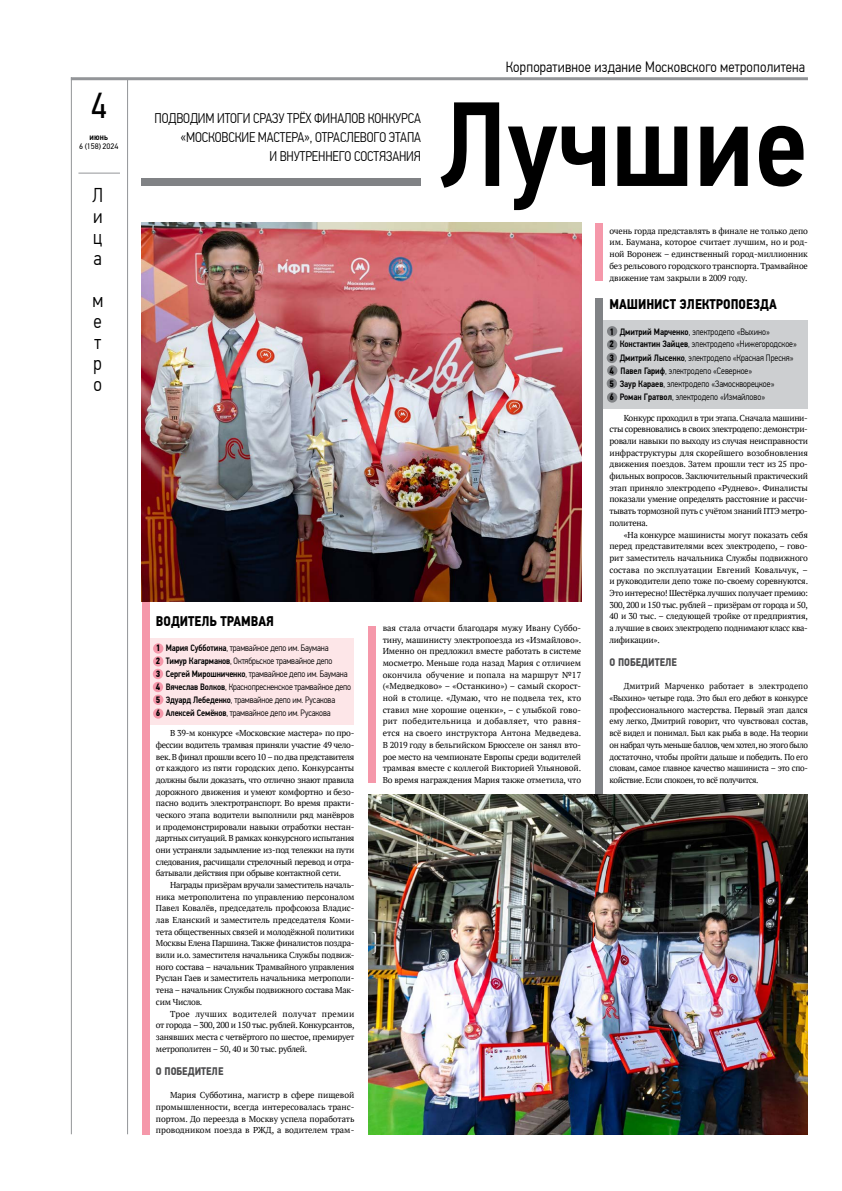
<style>
.page{position:relative;width:842px;height:1191px;background:#fff}
.page>*{position:absolute;margin:0;border:0;box-sizing:border-box;transform-origin:0 0}
.t1{font:500 120px "PF Din Text Cond Pro";letter-spacing:.005em;color:#000}
.t2{font:36px "PF Din Text Cond Pro";color:#000}
.t3{font:300 20px/21px "PF Din Text Cond Pro";color:#000;text-align:justify}
.t4{font:300 15px "PF Din Text Cond Pro";letter-spacing:.01em;color:#000}
.t5{font:300 14px/19px "PF Din Text Cond Pro";letter-spacing:-.01em;color:#000;text-align:right}
.t6{font:700 14px "PF Din Text Cond Pro";color:#000}
.t7{font:700 11px "PF Din Text Cond Pro";color:#4d4d4f}
.t8{font:300 9.2px/13.1px "PF Din Text Cond Pro";letter-spacing:-.01em;color:#000}
.t9{font:500 9px "PF Din Text Cond Pro";color:#000}
.t10{font:8.6px/11.7px "PT Serif";letter-spacing:-.025em;color:#000;text-align:justify}
.t11{font:8.6px/11.7px "PT Serif";letter-spacing:-.025em;color:#000;text-align:justify;scale:.96 1}
.t12{font:8px "PF Din Text Pro";letter-spacing:-.01em;color:#000}
.s1{font-weight:700}
.s2{font-weight:500}
</style>
<div class="page">
<div style="left:596px;top:320px;width:212px;height:89px;background:#cdcfd1"></div>
<div style="left:607px;top:392px;width:10px;height:11px;background:#808285;border-radius:50%"></div>
<div style="left:607px;top:378px;width:10px;height:10px;background:#808285;border-radius:50%"></div>
<div style="left:607px;top:365px;width:10px;height:11px;background:#808285;border-radius:50%"></div>
<div style="left:607px;top:353px;width:10px;height:10px;background:#808285;border-radius:50%"></div>
<div style="left:607px;top:339px;width:10px;height:11px;background:#808285;border-radius:50%"></div>
<div style="left:607px;top:326px;width:10px;height:10px;background:#808285;border-radius:50%"></div>
<div style="left:142px;top:639px;width:212px;height:86px;background:#fde6e8"></div>
<div style="left:153px;top:708px;width:10px;height:10px;background:#f598aa;border-radius:50%"></div>
<div style="left:153px;top:694px;width:10px;height:11px;background:#f598aa;border-radius:50%"></div>
<div style="left:153px;top:682px;width:10px;height:10px;background:#f598aa;border-radius:50%"></div>
<div style="left:153px;top:669px;width:10px;height:10px;background:#f598aa;border-radius:50%"></div>
<div style="left:153px;top:656px;width:10px;height:10px;background:#f598aa;border-radius:50%"></div>
<div style="left:153px;top:643px;width:10px;height:10px;background:#f598aa;border-radius:50%"></div>
<div style="left:142px;top:591px;width:7px;height:543px;background:#f598aa"></div>
<div style="left:369px;top:626px;width:7px;height:156px;background:#f598aa"></div>
<div style="left:595px;top:298px;width:7px;height:497px;background:#808285"></div>
<img style="left:142px;top:223px;width:439px;height:379px">
<img style="left:369px;top:795px;width:439px;height:339px">
<div style="left:142px;top:178px;width:279px;height:7px;background:#808285"></div>
<div style="left:595px;top:223px;width:7px;height:58px;background:#f598aa"></div>
<hr style="left:71px;top:77px;width:737px;height:3px;background:#939598">
<hr style="left:127px;top:79px;width:1px;height:1055px;background:#939598">
<hr style="left:71px;top:77px;width:1px;height:1057px;background:#939598">
<hr style="left:78px;top:173px;width:42px;height:1px;background:#939598">
<h2 class="t2" style="left:91px;top:85px;width:17px">4</h2>
<p class="t9" style="left:89px;top:131px;width:20px">июнь</p>
<p class="t12" style="left:79px;top:142px;width:41px">6 (158) 2024</p>
<h3 class="t3" style="left:92px;top:185px;width:12px">Л и ц а</h3>
<h3 class="t3" style="left:92px;top:290px;width:12px">м е т р о</h3>
<h3 class="t4" style="left:506px;top:58px;width:301px">Корпоративное издание Московского метрополитена</h3>
<h1 class="t1" style="left:440px;top:73px;width:370px">Лучшие</h1>
<p class="t10" style="left:609px;top:225px;width:200px">очень горда представлять в финале не только депо им. Баумана, которое считает лучшим, но и род&shy;ной Воронеж – единственный город-миллионник без рельсового городского транспорта. Трамвайное движение там закрыли в 2009 году.</p>
<h3 class="t6" style="left:609px;top:296px;width:169px">МАШИНИСТ ЭЛЕКТРОПОЕЗДА</h3>
<p class="t8" style="left:609px;top:325px;width:189px"><span class="s1">1</span> <span class="s2">Дмитрий Марченко</span>, электродепо «Выхино»<br><span class="s1">2</span> <span class="s2">Константин Зайцев</span>, электродепо «Нижегородское» <span class="s1">3</span> <span class="s2">Дмитрий Лысенко</span>, электродепо «Красная Пресня» <span class="s1">4</span> <span class="s2">Павел Гариф</span>, электродепо «Северное»<br><span class="s1">5</span> <span class="s2">Заур Караев</span>, электродепо «Замоскворецкое»<br><span class="s1">6</span> <span class="s2">Роман Гратвол</span>, электродепо «Измайлово»</p>
<p class="t10" style="left:609px;top:412px;width:200px;text-indent:14px">Конкурс проходил в три этапа. Сначала машини&shy;сты соревновались в своих электродепо: демонстри&shy;ровали навыки по выходу из случая неисправности инфраструктуры для скорейшего возобновления движения поездов. Затем прошли тест из 25 про&shy;фильных вопросов. Заключительный практический этап приняло электродепо «Руднево». Финалисты показали умение определять расстояние и рассчи&shy;тывать тормозной путь с учётом знаний ПТЭ метро&shy;политена.</p>
<p class="t10" style="left:609px;top:528px;width:200px;text-indent:14px">«На конкурсе машинисты могут показать себя перед представителями всех электродепо, – гово&shy;рит заместитель начальника Службы подвижного состава по эксплуатации Евгений Ковальчук, – и руководители депо тоже по-своему соревнуются.<br>Это интересно! Шестёрка лучших получает премию:<br>300, 200 и 150 тыс. рублей – призёрам от города и 50, 40 и 30 тыс. – следующей тройке от предприятия, а лучшие в своих электродепо поднимают класс ква&shy;лификации».</p>
<p class="t7" style="left:609px;top:656px;width:69px">О ПОБЕДИТЕЛЕ</p>
<p class="t11" style="left:609px;top:680px;width:208px;text-indent:14px">Дмитрий Марченко работает в электродепо «Выхино» четыре года. Это был его дебют в конкурсе профессионального мастерства. Первый этап дался ему легко, Дмитрий говорит, что чувствовал состав, всё видел и понимал. Был как рыба в воде. На теории он набрал чуть меньше баллов, чем хотел, но этого было достаточно, чтобы пройти дальше и победить. По его словам, самое главное качество машиниста – это спо&shy;койствие. Если спокоен, то всё получится.</p>
<h3 class="t5" style="left:155px;top:108px;width:268px">ПОДВОДИМ ИТОГИ СРАЗУ ТРЁХ ФИНАЛОВ КОНКУРСА «МОСКОВСКИЕ МАСТЕРА», ОТРАСЛЕВОГО ЭТАПА<br>И ВНУТРЕННЕГО СОСТЯЗАНИЯ</h3>
<h3 class="t6" style="left:156px;top:612px;width:120px">ВОДИТЕЛЬ ТРАМВАЯ</h3>
<p class="t8" style="left:156px;top:642px;width:197px"><span class="s1">1</span> <span class="s2">Мария Субботина</span>, трамвайное депо им. Баумана<br><span class="s1">2</span> <span class="s2">Тимур Кагарманов</span>, Октябрьское трамвайное депо<br><span class="s1">3</span> <span class="s2">Сергей Мирошниченко</span>, трамвайное депо им. Баумана <span class="s1">4</span> <span class="s2">Вячеслав Волков</span>, Краснопресненское трамвайное депо <span class="s1">5</span> <span class="s2">Эдуард Лебеденко</span>, трамвайное депо им. Русакова<br><span class="s1">6</span> <span class="s2">Алексей Семёнов</span>, трамвайное депо им. Русакова</p>
<p class="t10" style="left:156px;top:727px;width:200px;text-indent:14px">В 39-м конкурсе «Московские мастера» по про&shy;фессии водитель трамвая приняли участие 49 чело&shy;век. В финал прошли всего 10 – по два представителя от каждого из пяти городских депо. Конкурсанты должны были доказать, что отлично знают правила дорожного движения и умеют комфортно и безо&shy;пасно водить электротранспорт. Во время практи&shy;ческого этапа водители выполнили ряд манёвров и продемонстрировали навыки отработки нестан&shy;дартных ситуаций. В рамках конкурсного испытания они устраняли задымление из-под тележки на пути следования, расчищали стрелочный перевод и отра&shy;батывали действия при обрыве контактной сети.</p>
<p class="t10" style="left:156px;top:879px;width:200px;text-indent:14px">Награды призёрам вручали заместитель началь&shy;ника метрополитена по управлению персоналом Павел Ковалёв, председатель профсоюза Владис&shy;лав Еланский и заместитель председателя Коми&shy;тета общественных связей и молодёжной политики Москвы Елена Паршина. Также финалистов поздра&shy;вили и.о. заместителя начальника Службы подвиж&shy;ного состава – начальник Трамвайного управления Руслан Гаев и заместитель начальника метрополи&shy;тена – начальник Службы подвижного состава Мак&shy;сим Числов.</p>
<p class="t10" style="left:156px;top:1007px;width:200px;text-indent:14px">Трое лучших водителей получат премии от города – 300, 200 и 150 тыс. рублей. Конкурсантов, занявших места с четвёртого по шестое, премирует метрополитен – 50, 40 и 30 тыс. рублей.</p>
<p class="t7" style="left:156px;top:1064px;width:69px">О ПОБЕДИТЕЛЕ</p>
<p class="t10" style="left:156px;top:1089px;width:200px;text-indent:14px">Мария Субботина, магистр в сфере пищевой промышленности, всегда интересовалась транс&shy;портом. До переезда в Москву успела поработать проводником поезда в РЖД, а водителем трам-</p>
<p class="t10" style="left:383px;top:622px;width:200px">вая стала отчасти благодаря мужу Ивану Суббо&shy;тину, машинисту электропоезда из «Измайлово».<br>Именно он предложил вместе работать в системе мосметро. Меньше года назад Мария с отличием окончила обучение и попала на маршрут №17 («Медведково» – «Останкино») – самый скорост&shy;ной в столице. «Думаю, что не подвела тех, кто ставил мне хорошие оценки», – с улыбкой гово&shy;рит победительница и добавляет, что равня&shy;ется на своего инструктора Антона Медведева.<br>В 2019 году в бельгийском Брюсселе он занял вто&shy;рое место на чемпионате Европы среди водителей трамвая вместе с коллегой Викторией Ульяновой.<br>Во время награждения Мария также отметила, что</p>
</div>
